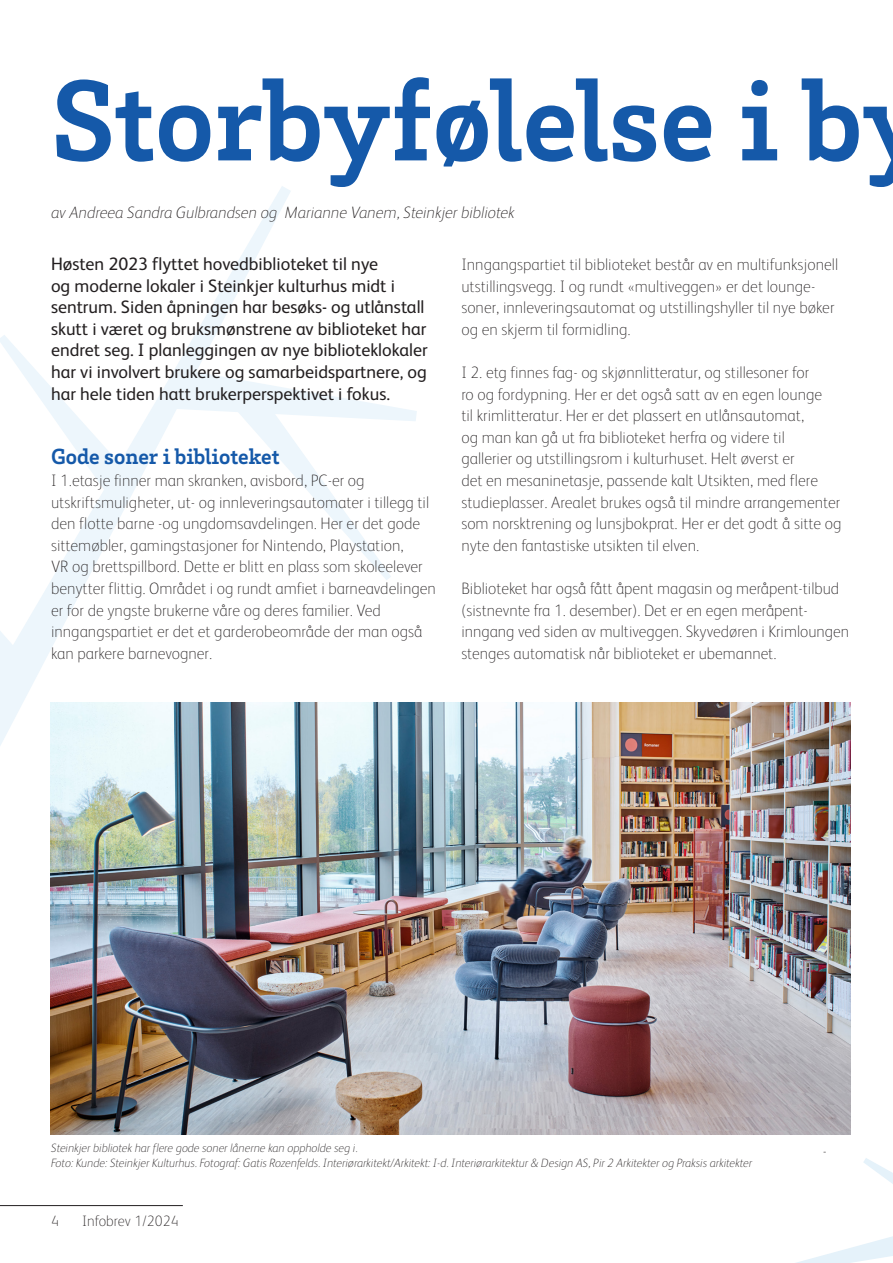
<style>
.page{position:relative;width:893px;height:1263px;background:#fff}
.page>*{position:absolute;margin:0;border:0;box-sizing:border-box;transform-origin:0 0}
.t1{font:700 117.75px "Brix Slab";color:#1559a9}
.brød{font:700 22.5px "Brix Slab";color:#1559a9}
.ingress{font:18px/21.6px "FS Albert";color:#231f20}
.brød-2{font:100 16.5px/21.6px "FS Albert";color:#231f20}
.brød-3{font:italic 100 16.5px "FS Albert";color:#231f20}
.t2{font:100 15px "FS Albert";color:#231f20}
.t3{font:italic 100 12px "FS Albert";color:#231f20}
</style>
<div class="page">
<svg style="left:0;top:186px;width:291px;height:780px"></svg>
<svg style="left:174px;top:369px;width:243px;height:211px"></svg>
<svg style="left:0;top:256px;width:132px;height:460px"></svg>
<svg style="left:796px;top:1236px;width:97px;height:27px"></svg>
<svg style="left:863px;top:1158px;width:30px;height:26px"></svg>
<hr style="left:0;top:1205px;width:183px;height:1px;background:#231f20">
<img style="left:51px;top:702px;width:799px;height:432px">
<p class="t1" style="left:51px;top:44px;width:813px">Storbyfølelse i b</p>
<p class="brød-3" style="left:51px;top:203px;width:465px">av Andreea Sandra Gulbrandsen og Marianne Vanem, Steinkjer bibliotek</p>
<p class="ingress" style="left:51px;top:253px;width:378px">Høsten 2023 flyttet hovedbiblioteket til nye<br>og moderne lokaler i Steinkjer kulturhus midt i sentrum. Siden åpningen har besøks- og utlånstall skutt i været og bruksmønstrene av biblioteket har endret seg. I planleggingen av nye biblioteklokaler har vi involvert brukere og samarbeidspartnere, og har hele tiden hatt brukerperspektivet i fokus.</p>
<p class="brød" style="left:51px;top:442px;width:230px">Gode soner i biblioteket</p>
<p class="brød-2" style="left:51px;top:470px;width:386px">I 1.etasje finner man skranken, avisbord, PC-er og utskriftsmuligheter, ut- og innleveringsautomater i tillegg til den flotte barne -og ungdomsavdelingen. Her er det gode sittemøbler, gamingstasjoner for Nintendo, Playstation,<br>VR og brettspillbord. Dette er blitt en plass som skoleelever benytter flittig. Området i og rundt amfiet i barneavdelingen er for de yngste brukerne våre og deres familier. Ved inngangspartiet er det et garderobeområde der man også kan parkere barnevogner.</p>
<p class="brød-2" style="left:461px;top:254px;width:378px">Inngangspartiet til biblioteket består av en multifunksjonell utstillingsvegg. I og rundt «multiveggen» er det lounge&shy;soner, innleveringsautomat og utstillingshyller til nye bøker og en skjerm til formidling.</p>
<p class="brød-2" style="left:461px;top:362px;width:382px">I 2. etg finnes fag- og skjønnlitteratur, og stillesoner for<br>ro og fordypning. Her er det også satt av en egen lounge<br>til krimlitteratur. Her er det plassert en utlånsautomat,<br>og man kan gå ut fra biblioteket herfra og videre til<br>gallerier og utstillingsrom i kulturhuset. Helt øverst er<br>det en mesaninetasje, passende kalt Utsikten, med flere studieplasser. Arealet brukes også til mindre arrangementer som norsktrening og lunsjbokprat. Her er det godt å sitte og nyte den fantastiske utsikten til elven.</p>
<p class="brød-2" style="left:461px;top:578px;width:389px">Biblioteket har også fått åpent magasin og meråpent-tilbud (sistnevnte fra 1. desember). Det er en egen meråpent&shy;inngang ved siden av multiveggen. Skyvedøren i Krimloungen stenges automatisk når biblioteket er ubemannet.</p>
<p class="t3" style="left:51px;top:1141px;width:308px">Steinkjer bibliotek har flere gode soner lånerne kan oppholde seg i.</p>
<p class="t3" style="left:51px;top:1156px;width:702px">Foto: Kunde: Steinkjer Kulturhus. Fotograf: Gatis Rozenfelds. Interiørarkitekt/Arkitekt: I-d. Interiørarkitektur &amp; Design AS, Pir 2 Arkitekter og Praksis arkitekter</p>
<p class="t2" style="left:51px;top:1212px;width:9px">4</p>
<p class="t2" style="left:82px;top:1212px;width:98px">Infobrev 1/2024</p>
<p class="t2" style="left:823px;top:1143px;width:5px">-</p>
</div>
